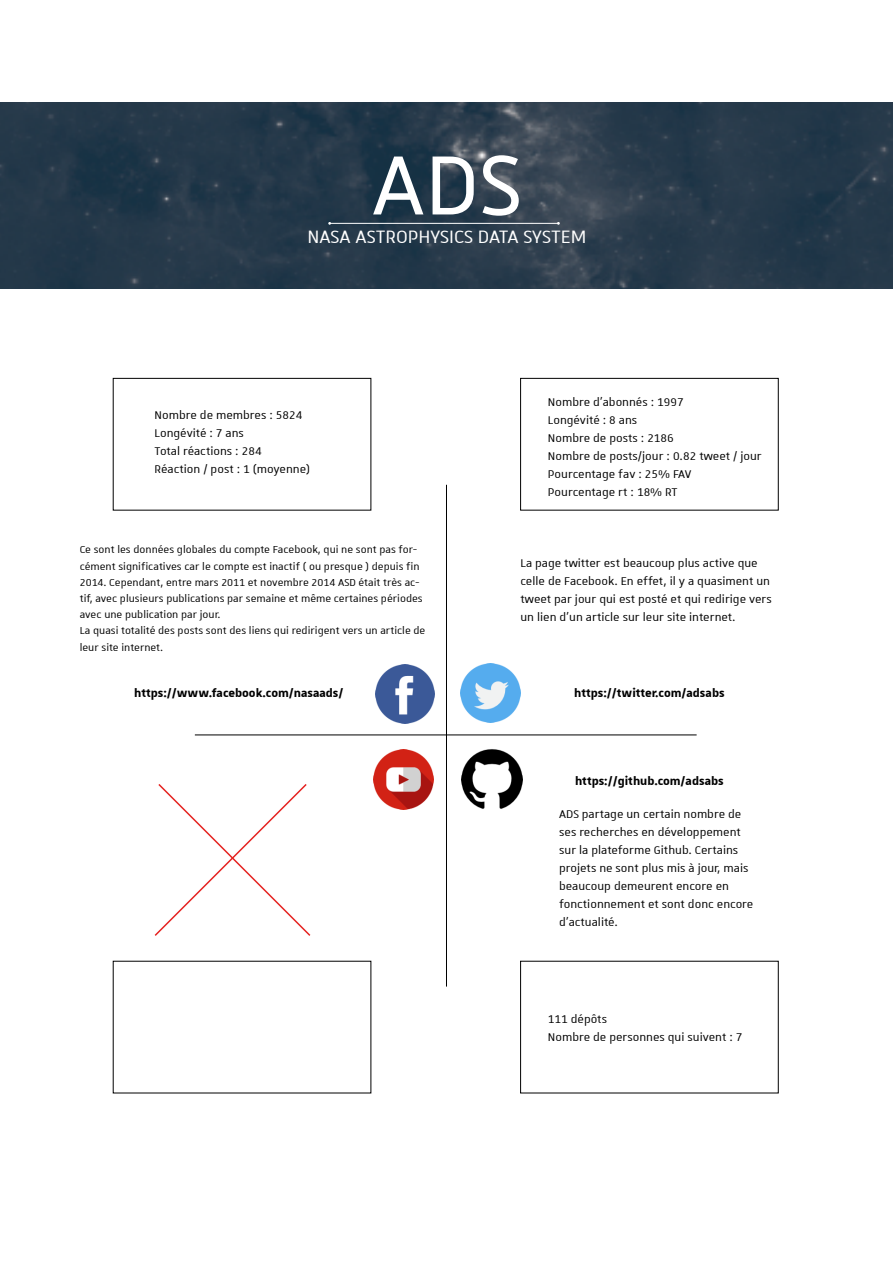
<style>
.page{position:relative;width:893px;height:1263px;background:#fff}
.page>*{position:absolute;margin:0;border:0;box-sizing:border-box;transform-origin:0 0}
.t1{font:114px "Unistra A";color:#fff}
.t2{font:24px "Unistra A";color:#fff}
.t3{font:15px/18px "Unistra A";color:#000}
.t4{font:700 15px "Unistra A";color:#000}
.t5{font:13.5px/16.2px "Unistra A";color:#000}
</style>
<div class="page">
<hr style="left:446px;top:485px;width:1px;height:501px;background:#000">
<hr style="left:195px;top:734px;width:502px;height:1px;background:#000">
<img style="left:375px;top:665px;width:59px;height:59px">
<img style="left:461px;top:663px;width:59px;height:60px">
<img style="left:373px;top:749px;width:60px;height:60px">
<img style="left:462px;top:749px;width:61px;height:60px">
<div style="left:520px;top:378px;width:258px;height:132px;border:1px solid #000"></div>
<div style="left:113px;top:378px;width:258px;height:132px;border:1px solid #000"></div>
<img style="left:0;top:102px;width:893px;height:186px">
<hr style="left:330px;top:223px;width:228px;height:1px;background:#fff">
<svg style="left:154px;top:784px;width:157px;height:152px"></svg>
<h1 class="t1" style="left:372px;top:125px;width:152px">ADS</h1>
<h2 class="t2" style="left:307px;top:224px;width:280px">NASA ASTROPHYSICS DATA SYSTEM</h2>
<p class="t3" style="left:155px;top:406px;width:157px">Nombre de membres : 5824<br>Longévité : 7 ans<br>Total réactions : 284<br>Réaction / post : 1 (moyenne)</p>
<p class="t5" style="left:80px;top:541px;width:347px">Ce sont les données globales du compte Facebook, qui ne sont pas for&shy;cément significatives car le compte est inactif ( ou presque ) depuis fin 2014. Cependant, entre mars 2011 et novembre 2014 ASD était très ac&shy;tif, avec plusieurs publications par semaine et même certaines périodes avec une publication par jour.<br>La quasi totalité des posts sont des liens qui redirigent vers un article de leur site internet.</p>
<p class="t3" style="left:548px;top:392px;width:215px">Nombre d’abonnés : 1997<br>Longévité : 8 ans<br>Nombre de posts : 2186<br>Nombre de posts/jour : 0.82 tweet / jour<br>Pourcentage fav : 25% FAV<br>Pourcentage rt : 18% RT</p>
<p class="t3" style="left:520px;top:554px;width:253px">La page twitter est beaucoup plus active que celle de Facebook. En effet, il y a quasiment un tweet par jour qui est posté et qui redirige vers un lien d’un article sur leur site internet.</p>
<p class="t4" style="left:134px;top:685px;width:211px">https://www.facebook.com/nasaads/</p>
<p class="t4" style="left:574px;top:685px;width:152px">https://twitter.com/adsabs</p>
<p class="t4" style="left:575px;top:772px;width:150px">https://github.com/adsabs</p>
<p class="t3" style="left:559px;top:804px;width:196px">ADS partage un certain nombre de ses recherches en développement sur la plateforme Github. Certains projets ne sont plus mis à jour, mais beaucoup demeurent encore en fonctionnement et sont donc encore d’actualité.</p>
<p class="t3" style="left:548px;top:1010px;width:196px">111 dépôts<br>Nombre de personnes qui suivent : 7</p>
</div>
